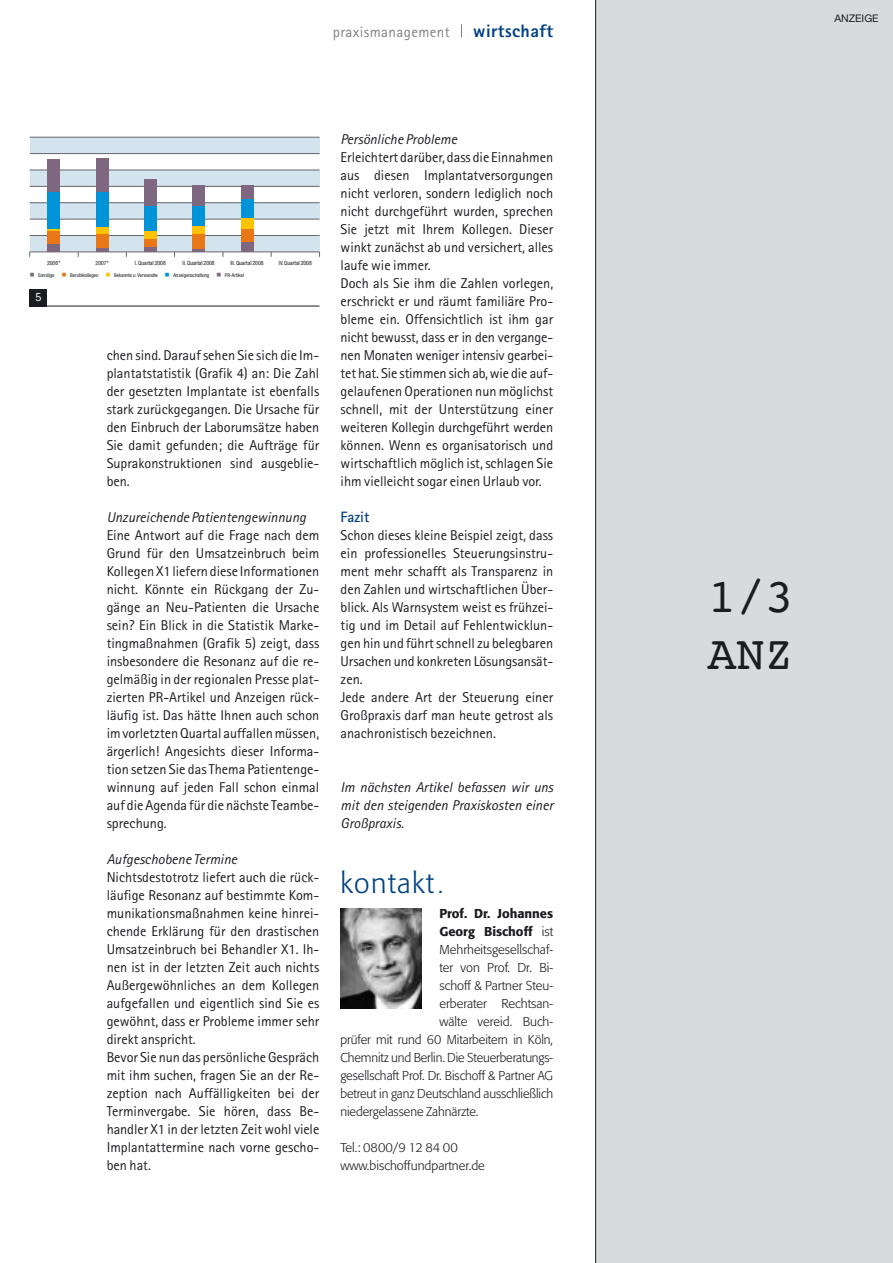
<style>
.page{position:relative;width:893px;height:1263px;background:#fff}
.page>*{position:absolute;margin:0;border:0;box-sizing:border-box;transform-origin:0 0}
.t1{font:48px/57.6px "Courier";color:#1b1c20}
.t2{font:300 28.5px "Formata";letter-spacing:.05em;color:#004181}
.t3{font:800 18px "Rotis Sans Serif";letter-spacing:.025em;color:#004181}
.t4{font:15px "Rotis Sans Serif";letter-spacing:.025em;color:#817f84}
.t5{font:700 15px "Rotis Sans Serif";color:#004181}
.t6{font:14.25px/18px "Rotis Sans Serif";color:#1b1c20}
.t7{font:italic 14.25px/18px "Rotis Sans Serif";color:#1b1c20;text-align:justify}
.t8{font:300 12.75px/18px "Formata";letter-spacing:-.005em;color:#1b1c20}
.t9{font:500 12.75px "Formata";color:#1b1c20}
.t10{font:12.75px "Rotis Sans Serif";color:#fff}
.t11{font:10.5px "Helvetica Neue";color:#1b1c20}
.t12{font:condensed 5.85px "Helvetica Neue";color:#1b1c20}
.t13{font:condensed 5.1px "Helvetica Neue";color:#1b1c20}
.s1{font-size:24px}
.s2{font-weight:300}
</style>
<div class="page">
<svg style="left:461px;top:24px;width:1px;height:13px"></svg>
<div style="left:30px;top:170px;width:290px;height:16px;background:#d4e4ef"></div>
<div style="left:30px;top:137px;width:290px;height:17px;background:#d4e4ef"></div>
<div style="left:30px;top:203px;width:290px;height:16px;background:#d4e4ef"></div>
<div style="left:30px;top:236px;width:290px;height:16px;background:#d4e4ef"></div>
<hr style="left:30px;top:137px;width:290px;height:1px;background:#67666b">
<hr style="left:30px;top:153px;width:290px;height:1px;background:#67666b">
<hr style="left:30px;top:170px;width:290px;height:1px;background:#67666b">
<hr style="left:30px;top:186px;width:290px;height:1px;background:#67666b">
<hr style="left:30px;top:202px;width:290px;height:1px;background:#67666b">
<hr style="left:30px;top:219px;width:290px;height:1px;background:#67666b">
<hr style="left:30px;top:235px;width:290px;height:1px;background:#67666b">
<hr style="left:30px;top:252px;width:290px;height:1px;background:#67666b">
<div style="left:48px;top:159px;width:12px;height:93px;background:#7f6781"></div>
<div style="left:48px;top:192px;width:12px;height:60px;background:#0093d8"></div>
<div style="left:48px;top:229px;width:12px;height:23px;background:#fcc400"></div>
<div style="left:48px;top:231px;width:12px;height:21px;background:#e97717"></div>
<div style="left:48px;top:244px;width:12px;height:8px;background:#7f6781"></div>
<div style="left:96px;top:158px;width:13px;height:94px;background:#7f6781"></div>
<div style="left:96px;top:192px;width:13px;height:60px;background:#0093d8"></div>
<div style="left:96px;top:227px;width:13px;height:25px;background:#fcc400"></div>
<div style="left:96px;top:234px;width:13px;height:18px;background:#e97717"></div>
<hr style="left:96px;top:248px;width:13px;height:4px;background:#7f6781">
<div style="left:144px;top:179px;width:13px;height:73px;background:#7f6781"></div>
<div style="left:144px;top:206px;width:13px;height:46px;background:#0093d8"></div>
<div style="left:144px;top:231px;width:13px;height:21px;background:#fcc400"></div>
<div style="left:144px;top:239px;width:13px;height:13px;background:#e97717"></div>
<div style="left:144px;top:247px;width:13px;height:5px;background:#7f6781"></div>
<div style="left:192px;top:185px;width:13px;height:67px;background:#7f6781"></div>
<div style="left:192px;top:206px;width:13px;height:46px;background:#0093d8"></div>
<div style="left:192px;top:226px;width:13px;height:26px;background:#fcc400"></div>
<div style="left:192px;top:234px;width:13px;height:18px;background:#e97717"></div>
<svg style="left:192px;top:249px;width:13px;height:3px"></svg>
<div style="left:241px;top:185px;width:12px;height:67px;background:#7f6781"></div>
<div style="left:241px;top:199px;width:12px;height:53px;background:#0093d8"></div>
<div style="left:241px;top:218px;width:12px;height:34px;background:#fcc400"></div>
<div style="left:241px;top:229px;width:12px;height:23px;background:#e97717"></div>
<div style="left:241px;top:243px;width:12px;height:9px;background:#7f6781"></div>
<div style="left:30px;top:289px;width:17px;height:17px;background:#1b1c20"></div>
<div style="left:595px;top:0;width:298px;height:1263px;background:#d8dadc"></div>
<hr style="left:595px;top:0;width:1px;height:1263px;background:#1b1c20">
<img style="left:341px;top:908px;width:80px;height:100px">
<hr style="left:30px;top:306px;width:289px;height:1px;background:#1b1c20">
<p class="t4" style="left:333px;top:27px;width:118px">praxismanagement</p>
<p class="t3" style="left:473px;top:25px;width:81px">wirtschaft</p>
<p class="t12" style="left:47px;top:261px;width:15px">2006*</p>
<p class="t12" style="left:96px;top:261px;width:15px">2007*</p>
<p class="t12" style="left:135px;top:261px;width:32px">I. Quartal 2008</p>
<p class="t12" style="left:183px;top:261px;width:34px">II. Quartal 2008</p>
<p class="t12" style="left:230px;top:261px;width:35px">III. Quartal 2008</p>
<p class="t13" style="left:38px;top:273px;width:18px">Sonstige</p>
<p class="t13" style="left:70px;top:273px;width:30px">Berufskollegen</p>
<p class="t13" style="left:114px;top:273px;width:45px">Bekannte u. Verwandte</p>
<p class="t13" style="left:173px;top:273px;width:37px">Anzeigenschaltung</p>
<p class="t13" style="left:225px;top:273px;width:21px">PR-Artikel</p>
<p class="t10" style="left:35px;top:292px;width:8px">5</p>
<p class="t12" style="left:279px;top:261px;width:35px">IV. Quartal 2008</p>
<p class="t6" style="left:107px;top:348px;width:214px;text-align:justify">chen sind. Darauf sehen Sie sich die Im&shy;plantatstatistik (Grafik 4) an: Die Zahl der gesetzten Implantate ist ebenfalls stark zurückgegangen. Die Ursache für den Einbruch der Laborumsätze haben Sie damit gefunden; die Aufträge für Suprakonstruktionen sind ausgeblie&shy;ben.</p>
<p class="t7" style="left:107px;top:510px;width:201px">Unzureichende Patientengewinnung</p>
<p class="t6" style="left:107px;top:528px;width:214px;text-align:justify">Eine Antwort auf die Frage nach dem Grund für den Umsatzeinbruch beim Kollegen X1 liefern diese Informationen nicht. Könnte ein Rückgang der Zu&shy;gänge an Neu-Patienten die Ursache sein? Ein Blick in die Statistik Marke&shy;tingmaßnahmen (Grafik 5) zeigt, dass insbesondere die Resonanz auf die re&shy;gelmäßig in der regionalen Presse plat&shy;zierten PR-Artikel und Anzeigen rück&shy;läufig ist. Das hätte Ihnen auch schon im vorletzten Quartal auffallen müssen, ärgerlich! Angesichts dieser Informa&shy;tion setzen Sie das Thema Patientenge&shy;winnung auf jeden Fall schon einmal auf die Agenda für die nächste Teambe&shy;sprechung.</p>
<p class="t7" style="left:107px;top:852px;width:132px">Aufgeschobene Termine</p>
<p class="t6" style="left:107px;top:870px;width:214px">Nichtsdestotrotz liefert auch die rück&shy;läufige Resonanz auf bestimmte Kom&shy;munikationsmaßnahmen keine hinrei&shy;chende Erklärung für den drastischen Umsatzeinbruch bei Behandler X1. Ih&shy;nen ist in der letzten Zeit auch nichts Außergewöhnliches an dem Kollegen aufgefallen und eigentlich sind Sie es gewöhnt, dass er Probleme immer sehr direkt anspricht.<br>Bevor Sie nun das persönliche Gespräch mit ihm suchen, fragen Sie an der Re&shy;zeption nach Auffälligkeiten bei der Terminvergabe. Sie hören, dass Be&shy;handler X1 in der letzten Zeit wohl viele Implantattermine nach vorne gescho&shy;ben hat.</p>
<p class="t7" style="left:341px;top:132px;width:118px">Persönliche Probleme</p>
<p class="t6" style="left:341px;top:150px;width:214px">Erleichtert darüber, dass die Einnahmen aus diesen Implantatversorgungen nicht verloren, sondern lediglich noch nicht durchgeführt wurden, sprechen Sie jetzt mit Ihrem Kollegen. Dieser winkt zunächst ab und versichert, alles laufe wie immer.<br>Doch als Sie ihm die Zahlen vorlegen, erschrickt er und räumt familiäre Pro&shy;bleme ein. Offensichtlich ist ihm gar nicht bewusst, dass er in den vergange&shy;nen Monaten weniger intensiv gearbei&shy;tet hat. Sie stimmen sich ab, wie die auf&shy;gelaufenen Operationen nun möglichst schnell, mit der Unterstützung einer weiteren Kollegin durchgeführt werden können. Wenn es organisatorisch und wirtschaftlich möglich ist, schlagen Sie ihm vielleicht sogar einen Urlaub vor.</p>
<p class="t5" style="left:341px;top:512px;width:30px">Fazit</p>
<p class="t6" style="left:341px;top:528px;width:214px">Schon dieses kleine Beispiel zeigt, dass ein professionelles Steuerungsinstru&shy;ment mehr schafft als Transparenz in den Zahlen und wirtschaftlichen Über&shy;blick. Als Warnsystem weist es frühzei&shy;tig und im Detail auf Fehlentwicklun&shy;gen hin und führt schnell zu belegbaren Ursachen und konkreten Lösungsansät&shy;zen.<br>Jede andere Art der Steuerung einer Großpraxis darf man heute getrost als anachronistisch bezeichnen.</p>
<p class="t7" style="left:341px;top:780px;width:214px">Im nächsten Artikel befassen wir uns mit den steigenden Praxiskosten einer Großpraxis.</p>
<h2 class="t2" style="left:340px;top:870px;width:104px">kontakt <span class="s1">.</span></h2>
<p class="t9" style="left:439px;top:908px;width:115px">Prof. Dr. Johannes</p>
<p class="t9" style="left:439px;top:926px;width:115px">Georg Bischoff <span class="s2">ist</span></p>
<p class="t8" style="left:439px;top:941px;width:115px">Mehrheitsgesellschaf-</p>
<p class="t8" style="left:439px;top:959px;width:115px">ter von Prof. Dr. Bi-</p>
<p class="t8" style="left:439px;top:977px;width:115px">schoff &amp; Partner Steu-</p>
<p class="t8" style="left:439px;top:995px;width:115px">erberater Rechtsan-</p>
<p class="t8" style="left:439px;top:1013px;width:115px">wälte vereid. Buch-</p>
<p class="t8" style="left:340px;top:1031px;width:214px">prüfer mit rund 60 Mitarbeitern in Köln,</p>
<p class="t8" style="left:340px;top:1049px;width:214px">Chemnitz und Berlin. Die Steuerberatungs-</p>
<p class="t8" style="left:340px;top:1067px;width:214px">gesellschaft Prof. Dr. Bischoff &amp; Partner AG</p>
<p class="t8" style="left:340px;top:1085px;width:214px">betreut in ganz Deutschland ausschließlich</p>
<p class="t8" style="left:340px;top:1103px;width:140px">niedergelassene Zahnärzte.</p>
<p class="t8" style="left:340px;top:1139px;width:146px">Tel.: 0800/9 12 84 00 www.bischoffundpartner.de</p>
<p class="t11" style="left:834px;top:15px;width:46px">ANZEIGE</p>
<h1 class="t1" style="left:707px;top:572px;width:88px">1/3<br>ANZ</h1>
</div>
